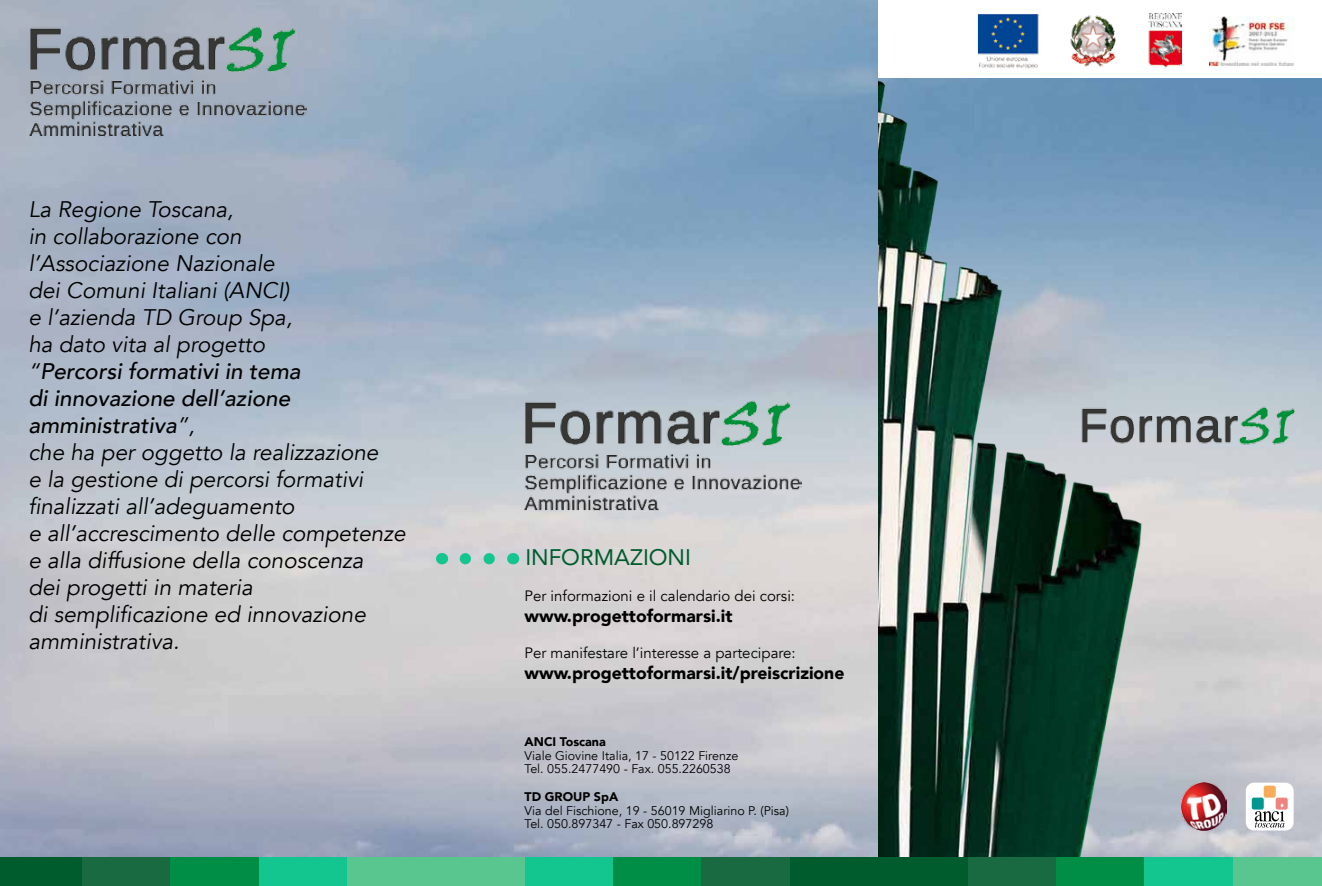
<style>
.page{position:relative;width:1322px;height:886px;background:#fff}
.page>*{position:absolute;margin:0;border:0;box-sizing:border-box;transform-origin:0 0}
.t1{font:italic 22.5px/27px "Avenir";color:#000}
.t2{font:22.5px "Avenir";color:#005c2d}
.t3{font:900 17.5px "Avenir";color:#000}
.t4{font:15px "Avenir";color:#000}
.t5{font:12.5px/13.8px "Avenir";color:#000}
.t6{font:900 12.5px "Avenir";color:#000}
.s1{font-weight:500}
</style>
<div class="page">
<img style="left:0;top:0;width:1322px;height:857px">
<svg style="left:465px;top:553px;width:36px;height:11px"></svg>
<img style="left:879px;top:77px;width:336px;height:780px">
<div style="left:879px;top:0;width:443px;height:77px;background:#fff"></div>
<img style="left:1209px;top:17px;width:84px;height:48px">
<img style="left:977px;top:13px;width:204px;height:56px">
<img style="left:1077px;top:405px;width:226px;height:41px">
<img style="left:1181px;top:783px;width:45px;height:47px">
<div style="left:1245px;top:783px;width:48px;height:47px;background:#fff;border-radius:8px"></div>
<div style="left:1263px;top:786px;width:12px;height:11px;background:#f6ac59;border-radius:2px"></div>
<div style="left:1251px;top:797px;width:12px;height:12px;background:#009790;border-radius:2px"></div>
<svg style="left:1254px;top:797px;width:33px;height:30px"></svg>
<div style="left:1056px;top:857px;width:88px;height:29px;background:#008d45"></div>
<div style="left:967px;top:857px;width:89px;height:29px;background:#1a6a41"></div>
<div style="left:879px;top:857px;width:88px;height:29px;background:#005c2d"></div>
<div style="left:1144px;top:857px;width:89px;height:29px;background:#13c68f"></div>
<div style="left:1233px;top:857px;width:89px;height:29px;background:#59c68f"></div>
<div style="left:613px;top:857px;width:88px;height:29px;background:#008d45"></div>
<div style="left:701px;top:857px;width:89px;height:29px;background:#1a6a41"></div>
<div style="left:790px;top:857px;width:89px;height:29px;background:#005c2d"></div>
<div style="left:524px;top:857px;width:89px;height:29px;background:#13c68f"></div>
<div style="left:436px;top:857px;width:88px;height:29px;background:#59c68f"></div>
<div style="left:170px;top:857px;width:89px;height:29px;background:#008d45"></div>
<div style="left:81px;top:857px;width:89px;height:29px;background:#1a6a41"></div>
<div style="left:0;top:857px;width:81px;height:29px;background:#005c2d"></div>
<div style="left:259px;top:857px;width:88px;height:29px;background:#13c68f"></div>
<div style="left:347px;top:857px;width:89px;height:29px;background:#59c68f"></div>
<img style="left:518px;top:399px;width:283px;height:111px">
<img style="left:23px;top:25px;width:283px;height:112px">
<p class="t1" style="left:28px;top:196px;width:379px">La Regione Toscana,<br>in collaborazione con<br>l’Associazione Nazionale<br>dei Comuni Italiani (ANCI)<br>e l’azienda TD Group Spa,<br>ha dato vita al progetto<br>“<span class="s1">Percorsi formativi in tema<br>di innovazione dell’azione amministrativa</span>”,<br>che ha per oggetto la realizzazione<br>e la gestione di percorsi formativi finalizzati all’adeguamento<br>e all’accrescimento delle competenze e alla diffusione della conoscenza<br>dei progetti in materia<br>di semplificazione ed innovazione amministrativa.</p>
<p class="t2" style="left:525px;top:539px;width:167px">INFORMAZIONI</p>
<p class="t4" style="left:524px;top:587px;width:272px">Per informazioni e il calendario dei corsi:</p>
<p class="t3" style="left:524px;top:601px;width:209px">www.progettoformarsi.it</p>
<p class="t4" style="left:524px;top:644px;width:273px">Per manifestare l’interesse a partecipare:</p>
<p class="t3" style="left:524px;top:658px;width:321px">www.progettoformarsi.it/preiscrizione</p>
<p class="t6" style="left:524px;top:731px;width:83px">ANCI Toscana</p>
<p class="t5" style="left:524px;top:748px;width:215px">-Viale Giovine Italia, 17 - 50122 Firenze -Tel. 055.2477490 -- Fax. 055.2260538</p>
<p class="t6" style="left:524px;top:786px;width:95px">TD GROUP SpA</p>
<p class="t5" style="left:524px;top:803px;width:266px">-Via del Fischione, 19 - 56019 Migliarino P. (Pisa) -Tel. 050.897347 - Fax 050.897298</p>
</div>
